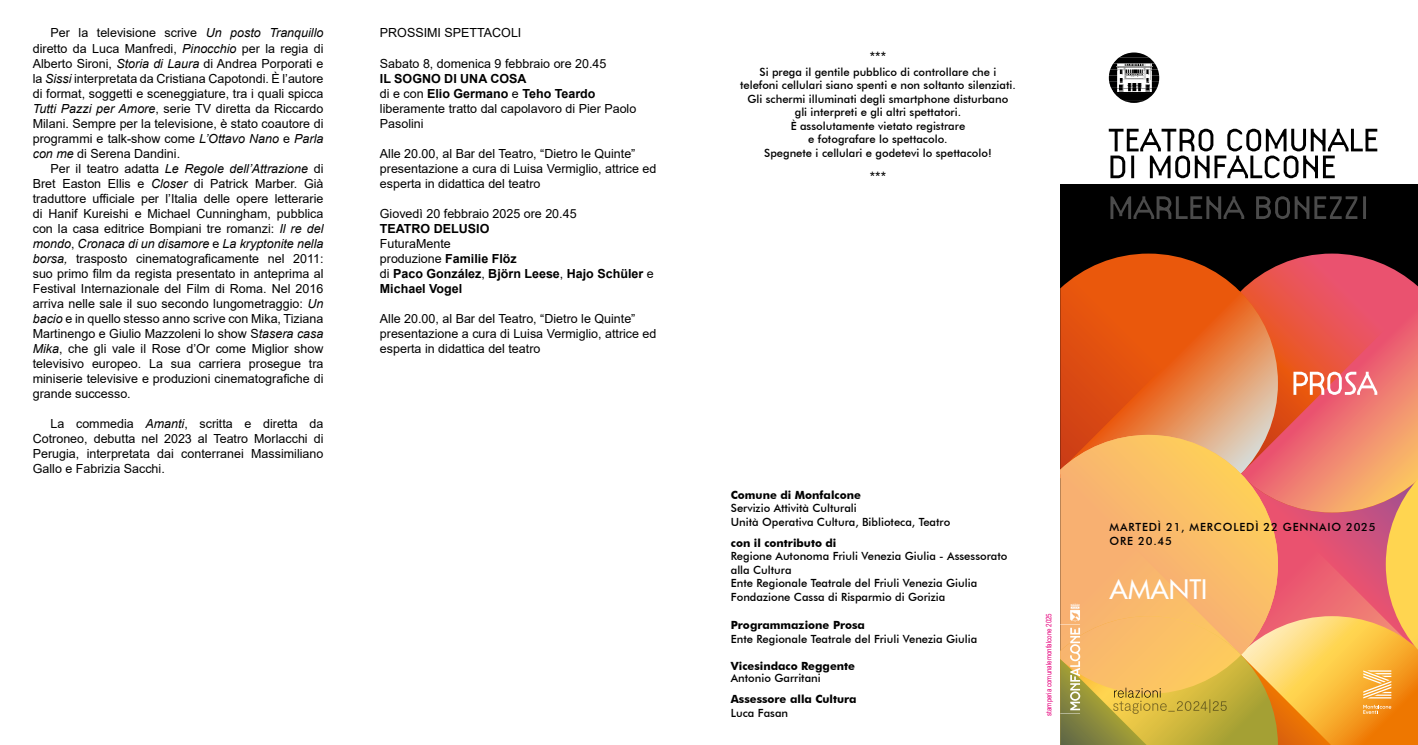
<style>
.page{position:relative;width:1418px;height:745px;background:#fff}
.page>*{position:absolute;margin:0;border:0;box-sizing:border-box;transform-origin:0 0}
.t1{font:500 26.25px "Futura";color:#fff}
.t2{font:14px "Arial";color:#000}
.t3{font:12.5px/15px "Arial";color:#000;text-align:justify}
.t4{font:700 12.5px/15px "Arial";color:#000}
.t5{font:500 11.25px/13.5px "Futura BT";color:#000}
.t6{font:700 11.25px "Futura BT";color:#000}
.t7{font:500 11.25px/13.5px "Futura BT";letter-spacing:.07em;color:#000}
.t8{font:7.5px "Arial Narrow";color:#e6007d}
.s1{font-style:italic}
.s2{font-weight:700}
.s3{font-weight:400}
</style>
<div class="page">
<div style="left:1060px;top:184px;width:357px;height:560px;background:#000"></div>
<svg style="left:1277px;top:253px;width:140px;height:43px"></svg>
<svg style="left:1060px;top:253px;width:217px;height:38px"></svg>
<svg style="left:1060px;top:291px;width:217px;height:5px"></svg>
<img style="left:1120px;top:52px;width:28px;height:5px">
<img style="left:1113px;top:57px;width:41px;height:6px">
<img style="left:1110px;top:63px;width:47px;height:6px">
<img style="left:1108px;top:69px;width:51px;height:19px">
<img style="left:1111px;top:88px;width:46px;height:6px">
<img style="left:1115px;top:94px;width:38px;height:6px">
<img style="left:1122px;top:100px;width:23px;height:3px">
<svg style="left:1110px;top:196px;width:255px;height:23px"></svg>
<svg style="left:1108px;top:129px;width:269px;height:49px"></svg>
<svg style="left:1060px;top:296px;width:358px;height:449px"></svg>
<p class="t3" style="left:33px;top:25px;width:292px;text-indent:18px">Per la televisione scrive <span class="s1">Un posto Tranquillo </span>diretto da Luca Manfredi, <span class="s1">Pinocchio</span> per la regia di Alberto Sironi, <span class="s1">Storia di Laura</span> di Andrea Porporati e la <span class="s1">Sissi</span> interpretata da Cristiana Capotondi. È l’autore di format, soggetti e sceneggiature, tra i quali spicca <span class="s1">Tutti Pazzi per Amore</span>, serie TV diretta da Riccardo Milani. Sempre per la televisione, è stato coautore di programmi e talk-show come <span class="s1">L’Ottavo Nano</span> e <span class="s1">Parla con me</span> di Serena Dandini.</p>
<p class="t3" style="left:33px;top:160px;width:292px;text-indent:18px">Per il teatro adatta <span class="s1">Le Regole dell’Attrazione</span> di Bret Easton Ellis e <span class="s1">Closer</span> di Patrick Marber. Già traduttore ufficiale per l’Italia delle opere letterarie di Hanif Kureishi e Michael Cunningham, pubblica con la casa editrice Bompiani tre romanzi: <span class="s1">Il re del mondo</span>, <span class="s1">Cronaca di un disamore</span> e <span class="s1">La kryptonite nella borsa,</span> trasposto cinematograficamente nel 2011: suo primo film da regista presentato in anteprima al Festival Internazionale del Film di Roma. Nel 2016 arriva nelle sale il suo secondo lungometraggio: <span class="s1">Un bacio</span> e in quello stesso anno scrive con Mika, Tiziana Martinengo e Giulio Mazzoleni lo show S<span class="s1">tasera casa Mika</span>, che gli vale il Rose d’Or come Miglior show televisivo europeo. La sua carriera prosegue tra miniserie televisive e produzioni cinematografiche di grande successo.</p>
<p class="t3" style="left:33px;top:415px;width:292px;text-indent:18px">La commedia <span class="s1">Amanti</span>, scritta e diretta da Cotroneo, debutta nel 2023 al Teatro Morlacchi di Perugia, interpretata dai conterranei Massimiliano Gallo e Fabrizia Sacchi.</p>
<p class="t3" style="left:380px;top:25px;width:143px">PROSSIMI SPETTACOLI</p>
<p class="t3" style="left:380px;top:55px;width:228px">Sabato 8, domenica 9 febbraio ore 20.45</p>
<p class="t3" style="left:380px;top:70px;width:258px;text-align:left"><span class="s2">IL SOGNO DI UNA COSA<br></span>di e con <span class="s2">Elio Germano</span> e <span class="s2">Teho Teardo </span>liberamente tratto dal capolavoro di Pier Paolo<br>Pasolini</p>
<p class="t3" style="left:380px;top:145px;width:278px;text-align:left">Alle 20.00, al Bar del Teatro, “Dietro le Quinte” presentazione a cura di Luisa Vermiglio, attrice ed esperta in didattica del teatro</p>
<p class="t3" style="left:380px;top:205px;width:198px">Giovedì 20 febbraio 2025 ore 20.45</p>
<p class="t4" style="left:380px;top:221px;width:111px">TEATRO DELUSIO</p>
<p class="t4" style="left:380px;top:236px;width:275px"><span class="s3">FuturaMente<br>produzione</span> Familie Flöz<br><span class="s3">di</span> Paco González<span class="s3">,</span> Björn Leese<span class="s3">,</span> Hajo Schüler <span class="s3">e<br></span>Michael Vogel</p>
<p class="t3" style="left:380px;top:310px;width:278px;text-align:left">Alle 20.00, al Bar del Teatro, “Dietro le Quinte” presentazione a cura di Luisa Vermiglio, attrice ed esperta in didattica del teatro</p>
<p class="t2" style="left:869px;top:47px;width:18px">***</p>
<p class="t5" style="left:740px;top:65px;width:277px;text-align:center">Si prega il gentile pubblico di controllare che i telefoni cellulari siano spenti e non soltanto silenziati.<br>Gli schermi illuminati degli smartphone disturbano gli interpreti e gli altri spettatori.<br>È assolutamente vietato registrare<br>e fotografare lo spettacolo.<br>Spegnete i cellulari e godetevi lo spettacolo!</p>
<p class="t2" style="left:869px;top:168px;width:18px">***</p>
<p class="t6" style="left:730px;top:487px;width:132px">Comune di Monfalcone</p>
<p class="t5" style="left:730px;top:501px;width:221px">Servizio Attività Culturali<br>Unità Operativa Cultura, Biblioteca, Teatro</p>
<p class="t6" style="left:730px;top:535px;width:107px">con il contributo di</p>
<p class="t5" style="left:730px;top:549px;width:278px">Regione Autonoma Friuli Venezia Giulia - Assessorato alla Cultura<br>Ente Regionale Teatrale del Friuli Venezia Giulia Fondazione Cassa di Risparmio di Gorizia</p>
<p class="t6" style="left:730px;top:618px;width:136px">Programmazione Prosa</p>
<p class="t5" style="left:730px;top:631px;width:248px">Ente Regionale Teatrale del Friuli Venezia Giulia</p>
<p class="t6" style="left:730px;top:658px;width:126px">Vicesindaco Reggente</p>
<p class="t5" style="left:730px;top:671px;width:91px">Antonio Garritani</p>
<p class="t6" style="left:730px;top:692px;width:127px">Assessore alla Cultura</p>
<p class="t5" style="left:730px;top:705px;width:59px">Luca Fasan</p>
<p class="t8" style="left:1043px;top:715px;width:104px;rotate:-90deg">stamperia comunalemonfalcone 2025</p>
<p class="t7" style="left:1109px;top:520px;width:267px">MARTEDÌ 21, MERCOLEDÌ 22 GENNAIO 2025<br>ORE 20.45</p>
<h1 class="t1" style="left:1109px;top:571px;width:99px">AMANTI</h1>
</div>
